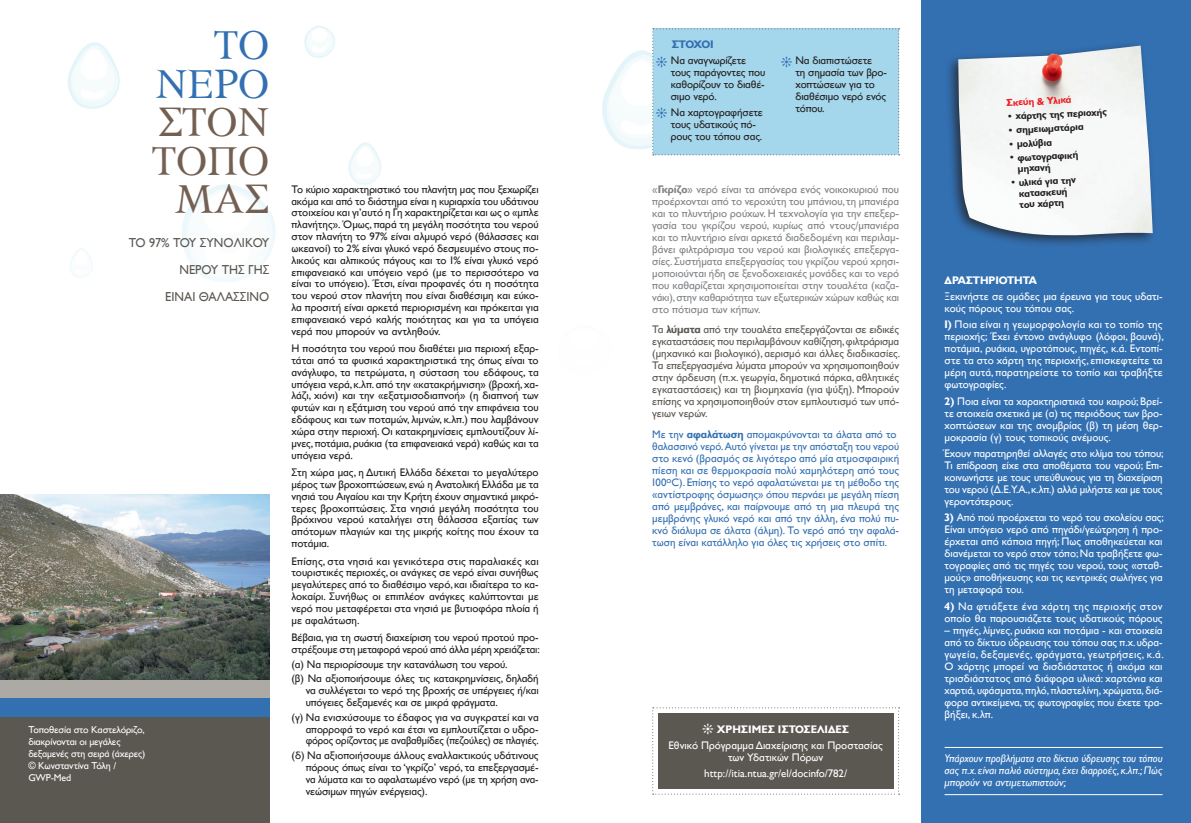
<style>
.page{position:relative;width:1191px;height:823px;background:#fff}
.page>*{position:absolute;margin:0;border:0;box-sizing:border-box;transform-origin:0 0}
.t1{font:42.2px/38.5px "Katsoulidis";letter-spacing:-.025em;color:#746053;text-align:center}
.t2{font:42.2px/38.5px "Katsoulidis";letter-spacing:-.025em;color:#3370b2;text-align:right}
.t3{font:13px/27px "Gill Sans Hel";color:#5b5751;text-align:right;scale:.95 1}
.t4{font:11px/11.8px "Gill Sans Hel";letter-spacing:-.01em;color:#231f20;text-align:justify}
.t5{font:11px/12px "Gill Sans Hel";color:#fff;text-align:justify}
.t6{font:11px/12px "Gill Sans Hel";letter-spacing:-.01em;color:#808285;text-align:justify}
.t7{font:11px/12px "Gill Sans Hel";color:#3370b2}
.t8{font:11px/12px "Gill Sans Hel";color:#5b5751;text-align:justify}
.t9{font:italic 11px/12px "Gill Sans Hel";color:#fff;text-align:justify}
.t10{font:700 11px "Gill Sans Hel";color:#fff}
.t11{font:700 11px "Gill Sans Hel";letter-spacing:-.06em;color:#3370b2}
.t12{font:10px/12px "Gill Sans Hel";letter-spacing:-.015em;color:#fff}
.t13{font:700 10px/11px "Gill Sans Hel";color:#231f20}
.t14{font:700 10px "Gill Sans Hel";color:#ee1d23}
.s1{font-weight:700}
</style>
<div class="page">
<img style="left:68px;top:26px;width:682px;height:558px">
<div style="left:291px;top:185px;width:248px;height:609px;background:#fff"></div>
<img style="left:0;top:494px;width:269px;height:185px">
<div style="left:0;top:716px;width:269px;height:106px;background:#5b5751"></div>
<div style="left:0;top:679px;width:269px;height:37px;background:#ada9a5"></div>
<div style="left:0;top:697px;width:269px;height:19px;background:#3370b2"></div>
<div style="left:922px;top:0;width:269px;height:822px;background:#3370b2"></div>
<div style="left:944px;top:41px;width:213px;height:207px;background:#231f20;opacity:.75"></div>
<img style="left:958px;top:46px;width:194px;height:189px">
<hr style="left:944px;top:746px;width:218px;height:1px;background:#fff">
<hr style="left:944px;top:793px;width:218px;height:1px;background:#fff">
<div style="left:652px;top:28px;width:247px;height:127px;background:#a5d7ec"></div>
<svg style="left:652px;top:707px;width:247px;height:87px;background:#75716c"></svg>
<h1 class="t2" style="left:155px;top:25px;width:116px">ΤΟ<br>NΕΡΟ</h1>
<h1 class="t1" style="left:152px;top:102px;width:119px">ΣΤΟΝ<br>ΤΟΠΟ<br>ΜΑΣ</h1>
<p class="t3" style="left:129px;top:229px;width:149px">ΤΟ 97% ΤΟΥ ΣΥΝΟΛΙΚΟΥ<br>ΝΕΡΟΥ ΤΗΣ ΓΗΣ<br>ΕΙΝΑΙ ΘΑΛΑΣΣΙΝΟ</p>
<p class="t12" style="left:28px;top:723px;width:118px">Τοποθεσία στο Καστελόριζο, διακρίνονται οι μεγάλες δεξαμενές στη σειρά (άχερες) © Κωνσταντίνα Τόλη /<br>GWP-Med</p>
<p class="t4" style="left:291px;top:183px;width:249px">Το κύριο χαρακτηριστικό του πλανήτη μας που ξεχωρίζει ακόμα και από το διάστημα είναι η κυριαρχία του υδάτινου στοιχείου και γι’αυτό η Γη χαρακτηρίζεται και ως ο «μπλε πλανήτης». Όμως, παρά τη μεγάλη ποσότητα του νερού στον πλανήτη το 97% είναι αλμυρό νερό (θάλασσες και ωκεανοί) το 2% είναι γλυκό νερό δεσμευμένο στους πο&shy;λικούς και αλπικούς πάγους και το 1% είναι γλυκό νερό επιφανειακό και υπόγειο νερό (με το περισσότερο να είναι το υπόγειο). Έτσι, είναι προφανές ότι η ποσότητα του νερού στον πλανήτη που είναι διαθέσιμη και εύκο&shy;λα προσιτή είναι αρκετά περιορισμένη και πρόκειται για επιφανειακό νερό καλής ποιότητας και για τα υπόγεια νερά που μπορούν να αντληθούν.</p>
<p class="t4" style="left:291px;top:342px;width:249px">Η ποσότητα του νερού που διαθέτει μια περιοχή εξαρ&shy;τάται από τα φυσικά χαρακτηριστικά της όπως είναι το ανάγλυφο, τα πετρώματα, η σύσταση του εδάφους, τα υπόγεια νερά, κ.λπ. από την «κατακρήμνιση» (βροχή, χα&shy;λάζι, χιόνι) και την «εξατμισοδιαπνοή» (η διαπνοή των φυτών και η εξάτμιση του νερού από την επιφάνεια του εδάφους και των ποταμών, λιμνών, κ.λπ.) που λαμβάνουν χώρα στην περιοχή. Οι κατακρημνίσεις εμπλουτίζουν λί&shy;μνες, ποτάμια, ρυάκια (τα επιφανειακά νερά) καθώς και τα υπόγεια νερά.</p>
<p class="t4" style="left:291px;top:466px;width:249px">Στη χώρα μας, η Δυτική Ελλάδα δέχεται το μεγαλύτερο μέρος των βροχοπτώσεων, ενώ η Ανατολική Ελλάδα με τα νησιά του Αιγαίου και την Κρήτη έχουν σημαντικά μικρό&shy;τερες βροχοπτώσεις. Στα νησιά μεγάλη ποσότητα του βρόχινου νερού καταλήγει στη θάλασσα εξαιτίας των απότομων πλαγιών και της μικρής κοίτης που έχουν τα ποτάμια.</p>
<p class="t4" style="left:291px;top:555px;width:249px">Επίσης, στα νησιά και γενικότερα στις παραλιακές και τουριστικές περιοχές, οι ανάγκες σε νερό είναι συνήθως μεγαλύτερες από το διαθέσιμο νερό, και ιδιαίτερα το κα&shy;λοκαίρι. Συνήθως οι επιπλέον ανάγκες καλύπτονται με νερό που μεταφέρεται στα νησιά με βυτιοφόρα πλοία ή με αφαλάτωση.</p>
<p class="t4" style="left:291px;top:631px;width:250px">Βέβαια, για τη σωστή διαχείριση του νερού προτού προ&shy;στρέξουμε στη μεταφορά νερού από άλλα μέρη χρειάζεται:</p>
<p class="t4" style="left:291px;top:656px;width:249px;line-height:14.7px">(α) Να περιορίσουμε την κατανάλωση του νερού.<br>(β) Να αξιοποιήσουμε όλες τις κατακρημνίσεις, δηλαδή</p>
<p class="t4" style="left:306px;top:684px;width:234px">να συλλέγεται το νερό της βροχής σε υπέργειες ή/και υπόγειες δεξαμενές και σε μικρά φράγματα.</p>
<p class="t4" style="left:306px;top:711px;width:234px;text-indent:-14px">(γ) Να ενισχύσουμε το έδαφος για να συγκρατεί και να απορροφά το νερό και έτσι να εμπλουτίζεται ο υδρο&shy;φόρος ορίζοντας με αναβαθμίδες (πεζούλες) σε πλαγιές.</p>
<p class="t4" style="left:306px;top:749px;width:234px;text-indent:-14px">(δ) Να αξιοποιήσουμε άλλους εναλλακτικούς υδάτινους πόρους όπως είναι το ‘γκρίζο’ νερό, τα επεξεργασμέ&shy;να λύματα και το αφαλατωμένο νερό (με τη χρήση ανα&shy;νεώσιμων πηγών ενέργειας).</p>
<p class="t11" style="left:671px;top:38px;width:44px">ΣΤΟΧΟΙ</p>
<p class="t4" style="left:671px;top:54px;width:96px;text-align:left">Να αναγνωρίζετε τους παράγοντες που καθορίζουν το διαθέ&shy;σιμο νερό.</p>
<p class="t4" style="left:671px;top:107px;width:93px;text-align:left">Να χαρτογραφήσετε τους υδατικούς πό&shy;ρους του τόπου σας.</p>
<p class="t4" style="left:795px;top:54px;width:93px;text-align:left">Να διαπιστώσετε<br>τη σημασία των βρο&shy;χοπτώσεων για το διαθέσιμο νερό ενός τόπου.</p>
<p class="t6" style="left:652px;top:183px;width:248px">«<span class="s1">Γκρίζο</span>» νερό είναι τα απόνερα ενός νοικοκυριού που προέρχονται από το νεροχύτη του μπάνιου, τη μπανιέρα και το πλυντήριο ρούχων. Η τεχνολογία για την επεξερ&shy;γασία του γκρίζου νερού, κυρίως από ντους/μπανιέρα και το πλυντήριο είναι αρκετά διαδεδομένη και περιλαμ&shy;βάνει φιλτράρισμα του νερού και βιολογικές επεξεργα&shy;σίες. Συστήματα επεξεργασίας του γκρίζου νερού χρησι&shy;μοποιούνται ήδη σε ξενοδοχειακές μονάδες και το νερό που καθαρίζεται χρησιμοποιείται στην τουαλέτα (καζα&shy;νάκι), στην καθαριότητα των εξωτερικών χώρων καθώς και στο πότισμα των κήπων.</p>
<p class="t8" style="left:652px;top:323px;width:249px">Τα <span class="s1">λύματα</span> από την τουαλέτα επεξεργάζονται σε ειδικές εγκαταστάσεις που περιλαμβάνουν καθίζηση, φιλτράρισμα (μηχανικό και βιολογικό), αερισμό και άλλες διαδικασίες.<br>Τα επεξεργασμένα λύματα μπορούν να χρησιμοποιηθούν στην άρδευση (π.χ. γεωργία, δημοτικά πάρκα, αθλητικές εγκαταστάσεις) και τη βιομηχανία (για ψύξη). Μπορούν επίσης να χρησιμοποιηθούν στον εμπλουτισμό των υπό&shy;γειων νερών.</p>
<p class="t7" style="left:652px;top:428px;width:248px">Με την <span class="s1">αφαλάτωση</span> απομακρύνονται τα άλατα από το θαλασσινό νερό. Αυτό γίνεται με την απόσταξη του νερού στο κενό (βρασμός σε λιγότερο από μία ατμοσφαιρική πίεση και σε θερμοκρασία πολύ χαμηλότερη από τους 100<sup>ο</sup>C). Επίσης το νερό αφαλατώνεται με τη μέθοδο της «αντίστροφης όσμωσης» όπου περνάει με μεγάλη πίεση από μεμβράνες, και παίρνουμε από τη μια πλευρά της μεμβράνης γλυκό νερό και από την άλλη, ένα πολύ πυ&shy;κνό διάλυμα σε άλατα (άλμη). Το νερό από την αφαλά&shy;τωση είναι κατάλληλο για όλες τις χρήσεις στο σπίτι.</p>
<p class="t10" style="left:717px;top:722px;width:134px">ΧΡΗΣΙΜΕΣ ΙΣΤΟΣΕΛΙΔΕΣ</p>
<p class="t5" style="left:668px;top:739px;width:216px;text-align:center">Εθνικό Πρόγραμμα Διαχείρισης και Προστασίας των Υδατικών Πόρων</p>
<p class="t5" style="left:704px;top:767px;width:144px">http://itia.ntua.gr/el/docinfo/782/</p>
<p class="t14" style="left:1006px;top:97px;width:67px;rotate:-3deg">Σκεύη &amp; Υλικά</p>
<p class="t13" style="left:1006px;top:111px;width:102px;rotate:-3deg">• χάρτης της περιοχής</p>
<p class="t13" style="left:1007px;top:125px;width:78px;rotate:-3deg">• σημειωματάρια</p>
<p class="t13" style="left:1008px;top:139px;width:45px;rotate:-3deg">• μολύβια</p>
<p class="t13" style="left:1016px;top:152px;width:63px;text-indent:-8px;rotate:-3deg">• φωτογραφική μηχανή</p>
<p class="t13" style="left:1010px;top:177px;width:67px;text-align:center;rotate:-3deg">• υλικά για την κατασκευή του χάρτη</p>
<p class="t10" style="left:944px;top:273px;width:94px">ΔΡΑΣΤΗΡΙΟΤΗΤΑ</p>
<p class="t5" style="left:944px;top:290px;width:219px">Ξεκινήστε σε ομάδες μια έρευνα για τους υδατι&shy;κούς πόρους του τόπου σας.</p>
<p class="t5" style="left:944px;top:318px;width:221px"><span class="s1">1)</span> Ποια είναι η γεωμορφολογία και το τοπίο της περιοχής; Έχει έντονο ανάγλυφο (λόφοι, βουνά), ποτάμια, ρυάκια, υγροτόπους, πηγές, κ.ά. Εντοπί&shy;στε τα στο χάρτη της περιοχής, επισκεφτείτε τα μέρη αυτά, παρατηρείστε το τοπίο και τραβήξτε φωτογραφίες.</p>
<p class="t5" style="left:944px;top:395px;width:219px"><span class="s1">2)</span> Ποια είναι τα χαρακτηριστικά του καιρού; Βρεί&shy;τε στοιχεία σχετικά με (α) τις περιόδους των βρο&shy;χοπτώσεων και της ανομβρίας (β) τη μέση θερ&shy;μοκρασία (γ) τους τοπικούς ανέμους.</p>
<p class="t5" style="left:944px;top:447px;width:221px">Έχουν παρατηρηθεί αλλαγές στο κλίμα του τόπου; Τι επίδραση είχε στα αποθέματα του νερού; Επι&shy;κοινωνήστε με τους υπεύθυνους για τη διαχείριση του νερού (Δ.Ε.Υ.Α., κ.λπ.) αλλά μιλήστε και με τους γεροντότερους.</p>
<p class="t5" style="left:944px;top:511px;width:221px;text-align:left"><span class="s1">3)</span> Από πού προέρχεται το νερό του σχολείου σας; Είναι υπόγειο νερό από πηγάδι/γεώτρηση ή προ&shy;έρχεται από κάποια πηγή; Πως αποθηκεύεται και διανέμεται το νερό στον τόπο; Να τραβήξετε φω&shy;τογραφίες από τις πηγές του νερού, τους «σταθ&shy;μούς» αποθήκευσης και τις κεντρικές σωλήνες για τη μεταφορά του.</p>
<p class="t5" style="left:944px;top:600px;width:219px"><span class="s1">4)</span> Να φτιάξετε ένα χάρτη της περιοχής στον οποίο θα παρουσιάζετε τους υδατικούς πόρους</p>
<p class="t5" style="left:944px;top:624px;width:221px">– πηγές, λίμνες, ρυάκια και ποτάμια - και στοιχεία από το δίκτυο ύδρευσης του τόπου σας π.χ. υδρα&shy;γωγεία, δεξαμενές, φράγματα, γεωτρήσεις, κ.ά.<br>Ο χάρτης μπορεί να δισδιάστατος ή ακόμα και τρισδιάστατος από διάφορα υλικά: χαρτόνια και χαρτιά, υφάσματα, πηλό, πλαστελίνη, χρώματα, διά&shy;φορα αντικείμενα, τις φωτογραφίες που έχετε τρα&shy;βήξει, κ.λπ.</p>
<p class="t9" style="left:944px;top:752px;width:219px">Υπάρχουν προβλήματα στο δίκτυο ύδρευσης του τόπου σας π.χ. είναι παλιό σύστημα, έχει διαρροές, κ.λπ.; Πώς μπορούν να αντιμετωπιστούν;</p>
</div>
